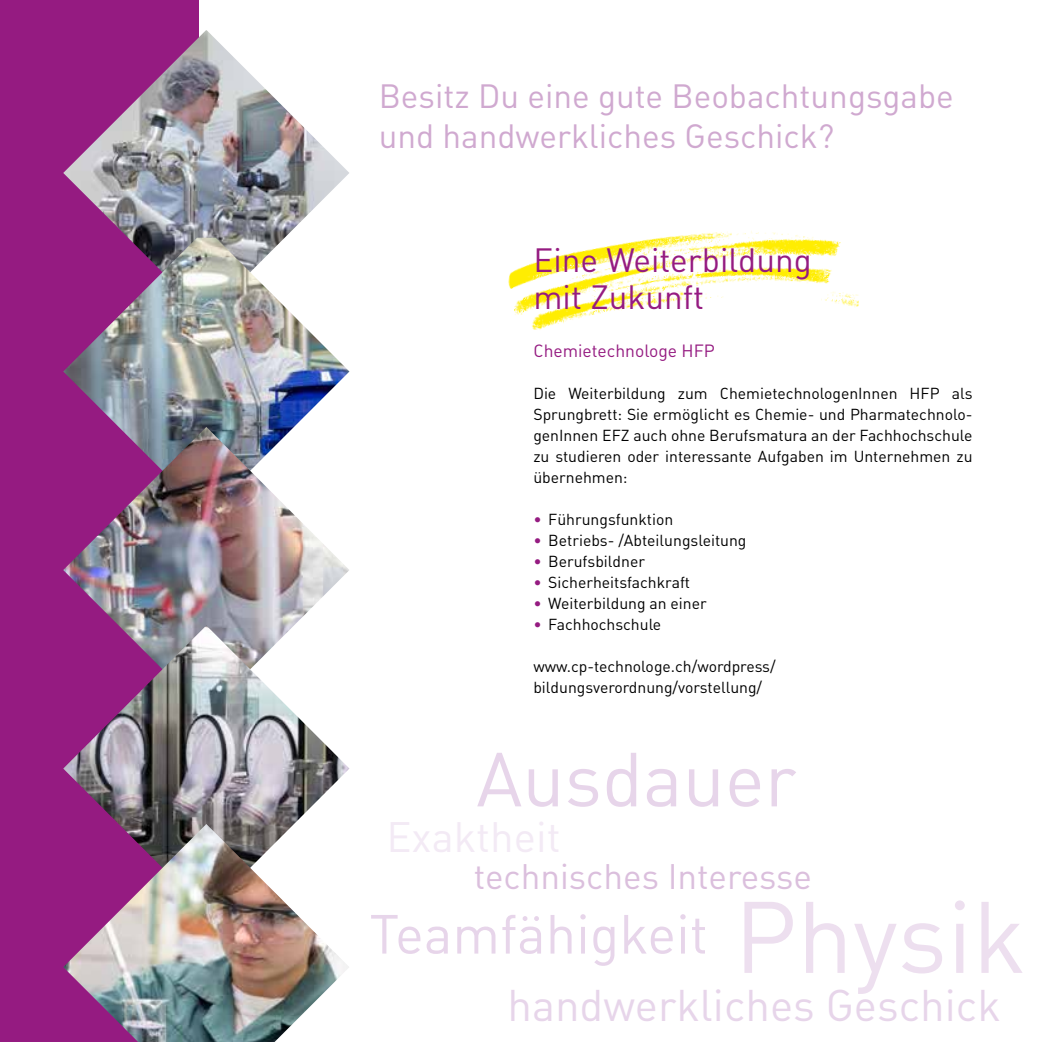
<style>
.page{position:relative;width:1042px;height:1042px;background:#fff}
.page>*{position:absolute;margin:0;border:0;box-sizing:border-box;transform-origin:0 0}
.t1{font:99.75px "DIN Regular Alternate";color:#eddfef}
.t2{font:75.25px "DIN Regular Alternate";color:#e7d5ea}
.t3{font:54.25px "DIN Regular Alternate";color:#e7d5ea}
.t4{font:43.75px "DIN Regular Alternate";color:#e7d5ea}
.t5{font:42px "DIN Regular Alternate";color:#f3eaf5}
.t6{font:35px "DIN Regular Alternate";color:#dbbfdd}
.t7{font:33.25px/40.2px "DIN Regular Alternate";color:#d0a9d0}
.t8{font:33.25px/36.8px "DIN Regular Alternate";color:#951b81}
.t9{font:17.5px "DIN Regular Alternate";color:#951b81}
.t10{font:15.75px/21px "DIN Regular Alternate";color:#000;text-align:justify}
.s1{color:#951b81}
</style>
<div class="page">
<div style="left:0;top:0;width:198px;height:1042px;background:#951b81"></div>
<img style="left:508px;top:231px;width:351px;height:99px">
<img style="left:63px;top:30px;width:286px;height:208px">
<img style="left:63px;top:238px;width:286px;height:189px">
<img style="left:63px;top:427px;width:286px;height:198px">
<img style="left:63px;top:625px;width:286px;height:199px">
<img style="left:63px;top:824px;width:286px;height:218px">
<h3 class="t7" style="left:379px;top:75px;width:576px">Besitz Du eine gute Beobachtungsgabe und handwerkliches Geschick?</h3>
<h3 class="t8" style="left:533px;top:241px;width:280px">Eine Weiterbildung mit Zukunft</h3>
<p class="t9" style="left:533px;top:340px;width:183px">Chemietechnologe HFP</p>
<p class="t10" style="left:533px;top:383px;width:441px">Die Weiterbildung zum ChemietechnologenInnen HFP als Sprungbrett: Sie ermöglicht es Chemie- und Pharmatechnolo&shy;genInnen EFZ auch ohne Berufsmatura an der Fachhochschule zu studieren oder interessante Aufgaben im Unternehmen zu übernehmen:</p>
<p class="t10" style="left:533px;top:509px;width:141px"><span class="s1">•</span> Führungsfunktion</p>
<p class="t10" style="left:533px;top:530px;width:215px"><span class="s1">•</span> Betriebs- /Abteilungsleitung</p>
<p class="t10" style="left:533px;top:550px;width:113px"><span class="s1">•</span> Berufsbildner</p>
<p class="t10" style="left:533px;top:571px;width:158px"><span class="s1">•</span> Sicherheitsfachkraft</p>
<p class="t10" style="left:533px;top:592px;width:175px"><span class="s1">•</span> Weiterbildung an einer</p>
<p class="t10" style="left:533px;top:613px;width:129px"><span class="s1">•</span> Fachhochschule</p>
<p class="t10" style="left:533px;top:655px;width:244px">www.cp-technologe.ch/wordpress/ bildungsverordnung/vorstellung/</p>
<h2 class="t2" style="left:476px;top:732px;width:322px">Ausdauer</h2>
<h3 class="t5" style="left:386px;top:810px;width:176px">Exaktheit</h3>
<h3 class="t6" style="left:474px;top:854px;width:340px">technisches Interesse</h3>
<h1 class="t1" style="left:734px;top:874px;width:293px">Physik</h1>
<h3 class="t3" style="left:369px;top:900px;width:340px">Teamfähigkeit</h3>
<h3 class="t4" style="left:507px;top:978px;width:495px">handwerkliches Geschick</h3>
</div>
